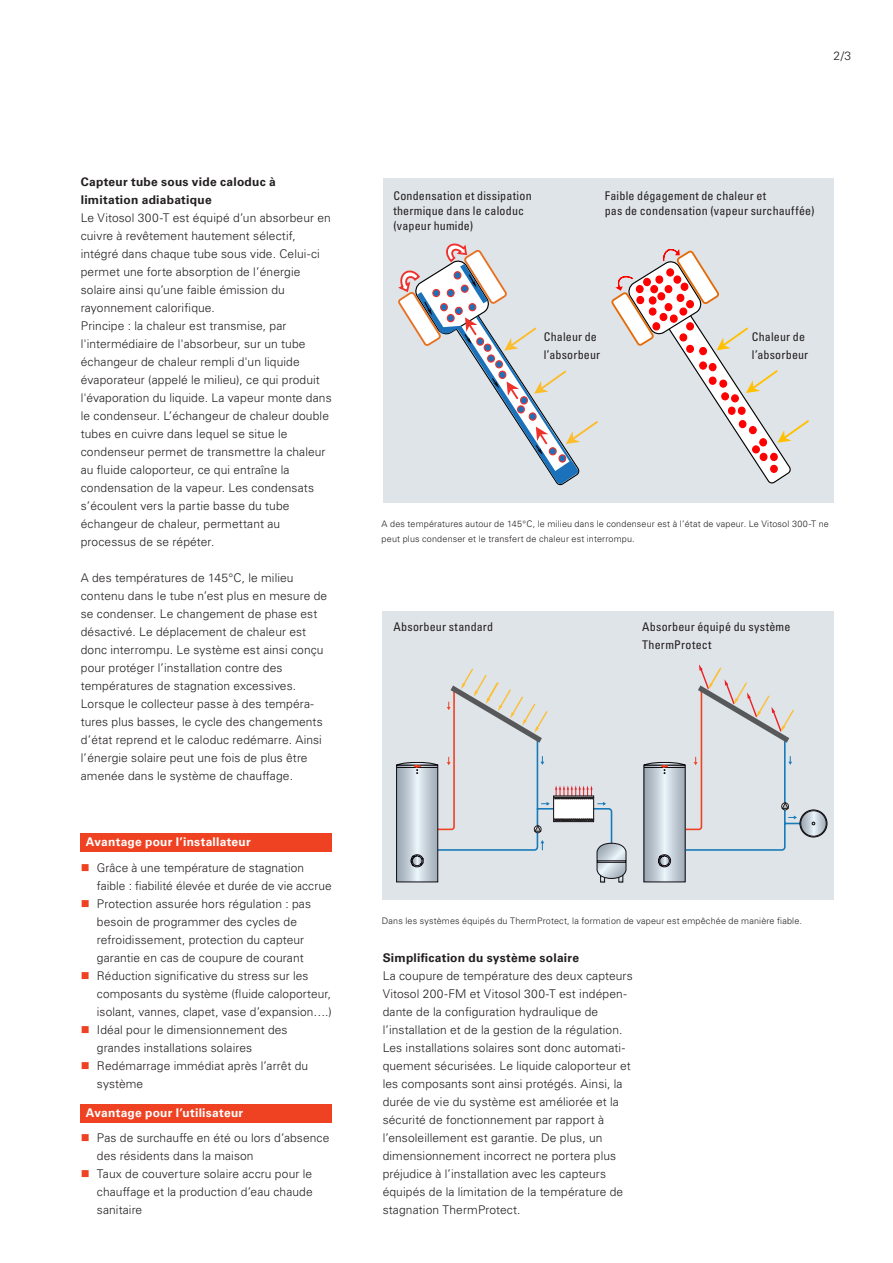
<style>
.page{position:relative;width:893px;height:1263px;background:#fff}
.page>*{position:absolute;margin:0;border:0;box-sizing:border-box;transform-origin:0 0}
.t1{font:300 12px/18px "Univers LTCYR 45";letter-spacing:.01em;color:#231f20}
.t2{font:condensed 12px/18px "Univers LTCYR 57";letter-spacing:.015em;color:#231f20}
.t3{font:700 12px/18px "Univers LTCYR 65";letter-spacing:.02em;color:#231f20}
.t4{font:700 12px "Univers LTCYR 65";letter-spacing:.02em;color:#fff}
.t5{font:300 9px/15px "Univers LTCYR 45";letter-spacing:.02em;color:#231f20}
</style>
<div class="page">
<div style="left:382px;top:611px;width:451px;height:288px;background:#dfe4e8"></div>
<svg style="left:646px;top:867px;width:37px;height:13px"></svg>
<svg style="left:800px;top:810px;width:27px;height:27px"></svg>
<div style="left:800px;top:810px;width:27px;height:27px;border:1px solid #0e0b10;border-radius:50%"></div>
<svg style="left:801px;top:811px;width:25px;height:25px"></svg>
<div style="left:801px;top:811px;width:25px;height:25px;border:1px solid #0e0b10;border-radius:50%"></div>
<svg style="left:396px;top:668px;width:230px;height:214px"></svg>
<svg style="left:643px;top:664px;width:159px;height:203px"></svg>
<div style="left:383px;top:179px;width:450px;height:324px;background:#dfe4e8"></div>
<svg style="left:398px;top:244px;width:200px;height:241px"></svg>
<svg style="left:611px;top:249px;width:198px;height:235px"></svg>
<div style="left:81px;top:833px;width:251px;height:18px;background:#ef4222"></div>
<div style="left:81px;top:1104px;width:251px;height:18px;background:#ef4222"></div>
<p class="t3" style="left:81px;top:172px;width:196px">Capteur tube sous vide caloduc à limitation adiabatique</p>
<p class="t1" style="left:81px;top:209px;width:252px">Le Vitosol 300-T est équipé d’un absorbeur en cuivre à revêtement hautement sélectif, intégré dans chaque tube sous vide. Celui-ci permet une forte absorption de l’énergie solaire ainsi qu’une faible émission du rayonnement calorifique.<br>Principe : la chaleur est transmise, par l'intermédiaire de l'absorbeur, sur un tube échangeur de chaleur rempli d'un liquide évaporateur (appelé le milieu), ce qui produit l'évaporation du liquide. La vapeur monte dans le condenseur. L’échangeur de chaleur double tubes en cuivre dans lequel se situe le condenseur permet de transmettre la chaleur au fluide caloporteur, ce qui entraîne la condensation de la vapeur. Les condensats s’écoulent vers la partie basse du tube échangeur de chaleur, permettant au processus de se répéter.</p>
<p class="t1" style="left:81px;top:569px;width:248px">A des températures de 145°C, le milieu contenu dans le tube n’est plus en mesure de se condenser. Le changement de phase est désactivé. Le déplacement de chaleur est donc interrompu. Le système est ainsi conçu pour protéger l’installation contre des températures de stagnation excessives.<br>Lorsque le collecteur passe à des tempéra&shy;tures plus basses, le cycle des changements d’état reprend et le caloduc redémarre. Ainsi l’énergie solaire peut une fois de plus être amenée dans le système de chauffage.</p>
<p class="t4" style="left:86px;top:834px;width:166px">Avantage pour l’installateur</p>
<p class="t1" style="left:97px;top:859px;width:236px">Grâce à une température de stagnation faible : fiabilité élevée et durée de vie accrue Protection assurée hors régulation : pas besoin de programmer des cycles de refroidissement, protection du capteur garantie en cas de coupure de courant Réduction significative du stress sur les composants du système (fluide caloporteur, isolant, vannes, clapet, vase d’expansion….)<br>Idéal pour le dimensionnement des grandes installations solaires<br>Redémarrage immédiat après l’arrêt du système</p>
<p class="t4" style="left:86px;top:1104px;width:159px">Avantage pour l’utilisateur</p>
<p class="t1" style="left:97px;top:1129px;width:234px">Pas de surchauffe en été ou lors d’absence des résidents dans la maison<br>Taux de couverture solaire accru pour le chauffage et la production d’eau chaude sanitaire</p>
<p class="t1" style="left:833px;top:46px;width:19px">2/3</p>
<p class="t2" style="left:393px;top:188px;width:140px;line-height:15px">Condensation et dissipation thermique dans le caloduc (vapeur humide)</p>
<p class="t2" style="left:605px;top:188px;width:211px;line-height:15px">Faible dégagement de chaleur et<br>pas de condensation (vapeur surchauffée)</p>
<p class="t2" style="left:544px;top:328px;width:58px">Chaleur de l’absorbeur</p>
<p class="t2" style="left:752px;top:328px;width:58px">Chaleur de l’absorbeur</p>
<p class="t5" style="left:382px;top:516px;width:449px">A des températures autour de 145°C, le milieu dans le condenseur est à l’état de vapeur. Le Vitosol 300-T ne peut plus condenser et le transfert de chaleur est interrompu.</p>
<p class="t2" style="left:393px;top:618px;width:101px">Absorbeur standard</p>
<p class="t2" style="left:642px;top:618px;width:150px">Absorbeur équipé du système<br>ThermProtect</p>
<p class="t5" style="left:382px;top:913px;width:422px">Dans les systèmes équipés du ThermProtect, la formation de vapeur est empêchée de manière fiable.</p>
<p class="t3" style="left:383px;top:948px;width:198px">Simplification du système solaire</p>
<p class="t1" style="left:383px;top:967px;width:252px">La coupure de température des deux capteurs Vitosol 200-FM et Vitosol 300-T est indépen&shy;dante de la configuration hydraulique de l’installation et de la gestion de la régulation.<br>Les installations solaires sont donc automati&shy;quement sécurisées. Le liquide caloporteur et les composants sont ainsi protégés. Ainsi, la durée de vie du système est améliorée et la sécurité de fonctionnement par rapport à l’ensoleillement est garantie. De plus, un dimensionnement incorrect ne portera plus préjudice à l’installation avec les capteurs équipés de la limitation de la température de stagnation ThermProtect.</p>
</div>
